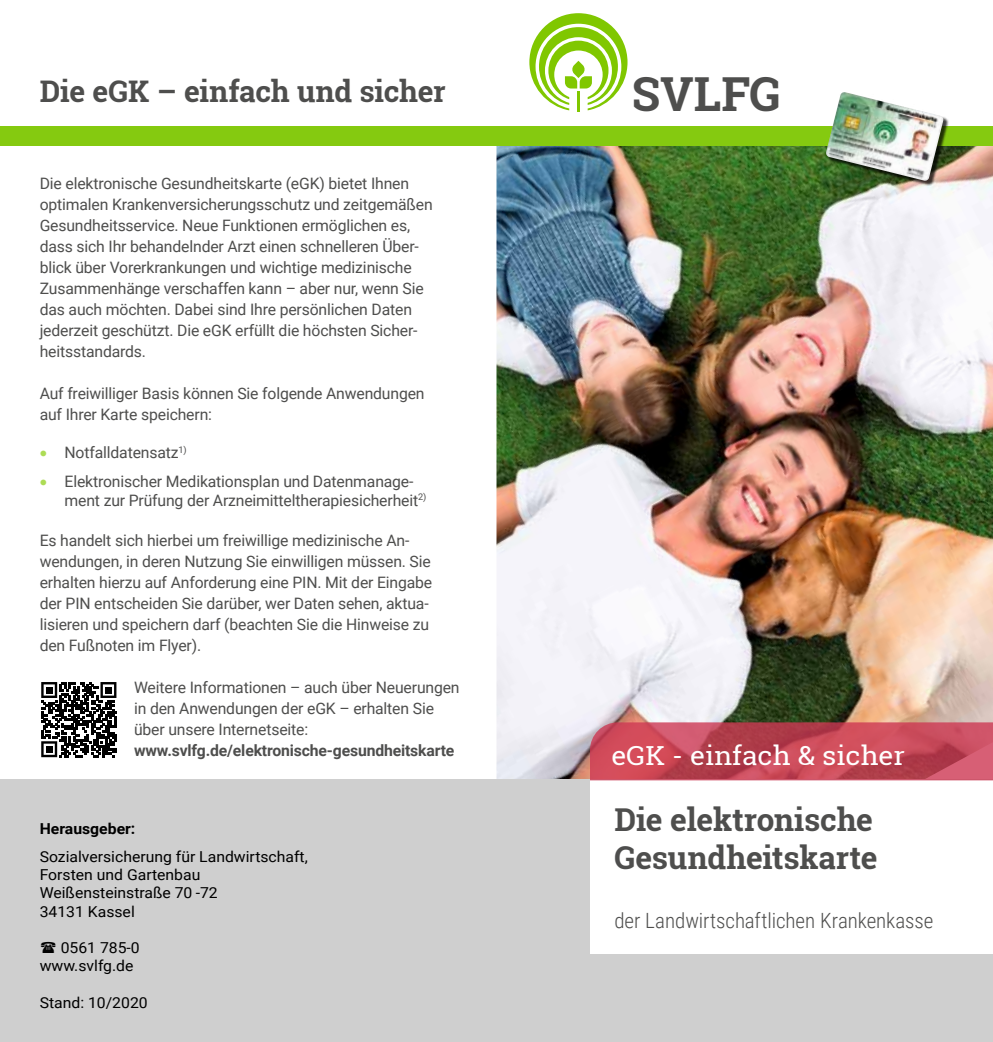
<style>
.page{position:relative;width:993px;height:1042px;background:#fff}
.page>*{position:absolute;margin:0;border:0;box-sizing:border-box;transform-origin:0 0}
.t1{font:700 46.9px "Roboto Slab";color:#4e4e4d}
.t2{font:700 31.5px/37.8px "Roboto Slab";letter-spacing:-.005em;color:#4e4e4d}
.t3{font:700 29.75px "Roboto Slab";letter-spacing:-.005em;color:#4e4e4d}
.t4{font:26.25px "Roboto Slab";color:#fff;scale:1.06 1}
.t5{font:300 21px "Roboto Condensed";letter-spacing:-.005em;color:#4e4e4d}
.t6{font:15.75px/21px "Roboto";letter-spacing:-.01em;color:#4e4e4d}
.t7{font:700 15.75px "Roboto";letter-spacing:-.01em;color:#4e4e4d}
.t8{font:15.05px/18.2px "Roboto";color:#000;scale:1.04 1}
.t9{font:700 15.05px "Roboto";color:#000;scale:1.04 1}
.s1{color:#addc55}
</style>
<div class="page">
<img style="left:496px;top:146px;width:496px;height:633px">
<div style="left:0;top:779px;width:992px;height:263px;background:#cfcfcf"></div>
<div style="left:0;top:126px;width:992px;height:20px;background:#85ca10"></div>
<div style="left:589px;top:780px;width:403px;height:174px;background:#fff"></div>
<svg style="left:589px;top:722px;width:403px;height:58px"></svg>
<svg style="left:529px;top:13px;width:98px;height:97px"></svg>
<hr style="left:577px;top:91px;width:2px;height:20px;background:#80c700">
<svg style="left:41px;top:682px;width:75px;height:75px"></svg>
<div style="left:46px;top:686px;width:7px;height:7px;background:#000"></div>
<div style="left:105px;top:686px;width:7px;height:7px;background:#000"></div>
<div style="left:46px;top:746px;width:7px;height:6px;background:#000"></div>
<div style="left:826px;top:93px;width:122px;height:93px;background:#000;opacity:.75"></div>
<img style="left:825px;top:92px;width:118px;height:89px">
<h3 class="t3" style="left:40px;top:71px;width:407px">Die eGK – einfach und sicher</h3>
<p class="t6" style="left:40px;top:172px;width:394px">Die elektronische Gesundheitskarte (eGK) bietet Ihnen optimalen Krankenversicherungsschutz und zeitgemäßen Gesundheitsservice. Neue Funktionen ermöglichen es, dass sich Ihr behandelnder Arzt einen schnelleren Über&shy;blick über Vorerkrankungen und wichtige medizinische Zusammenhänge verschaffen kann – aber nur, wenn Sie das auch möchten. Dabei sind Ihre persönlichen Daten jederzeit geschützt. Die eGK erfüllt die höchsten Sicher&shy;heitsstandards.</p>
<p class="t6" style="left:40px;top:382px;width:386px">Auf freiwilliger Basis können Sie folgende Anwendungen auf Ihrer Karte speichern:</p>
<p class="t6" style="left:40px;top:441px;width:148px"><span class="s1">•</span> Notfalldatensatz<sup>1)</sup></p>
<p class="t6" style="left:64px;top:471px;width:363px;line-height:18.9px;text-indent:-25px"><span class="s1">•</span> Elektronischer Medikationsplan und Datenmanage&shy;ment zur Prüfung der Arzneimitteltherapiesicherheit<sup>2)</sup></p>
<p class="t6" style="left:40px;top:529px;width:394px">Es handelt sich hierbei um freiwillige medizinische An&shy;wendungen, in deren Nutzung Sie einwilligen müssen. Sie erhalten hierzu auf Anforderung eine PIN. Mit der Eingabe der PIN entscheiden Sie darüber, wer Daten sehen, aktua&shy;lisieren und speichern darf (beachten Sie die Hinweise zu den Fußnoten im Flyer).</p>
<p class="t6" style="left:134px;top:676px;width:327px">Weitere Informationen – auch über Neuerungen in den Anwendungen der eGK – erhalten Sie über unsere Internetseite:</p>
<p class="t7" style="left:134px;top:739px;width:322px">www.svlfg.de/elektronische-gesundheitskarte</p>
<p class="t9" style="left:40px;top:818px;width:93px">Herausgeber:</p>
<p class="t8" style="left:40px;top:847px;width:259px">Sozialversicherung für Landwirtschaft,<br>Forsten und Gartenbau<br>Weißensteinstraße 70 -72<br>34131 Kassel</p>
<p class="t8" style="left:40px;top:938px;width:98px;text-indent:21px">0561 785-0 www.svlfg.de</p>
<p class="t8" style="left:40px;top:993px;width:105px">Stand: 10/2020</p>
<h1 class="t1" style="left:631px;top:62px;width:150px">SVLFG</h1>
<h3 class="t4" style="left:611px;top:737px;width:278px">eGK - einfach &amp; sicher</h3>
<h2 class="t2" style="left:614px;top:800px;width:264px">Die elektronische<br>Gesundheitskarte</h2>
<h3 class="t5" style="left:614px;top:905px;width:320px">der Landwirtschaftlichen Krankenkasse</h3>
</div>
